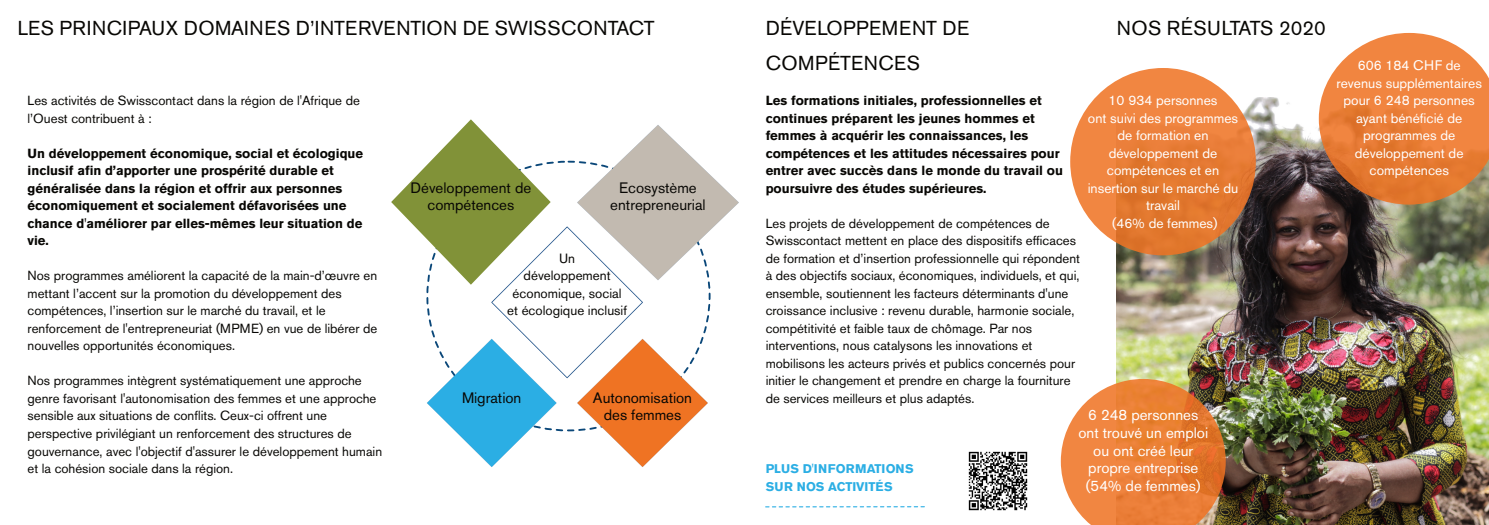
<style>
.page{position:relative;width:1489px;height:525px;background:#fff}
.page>*{position:absolute;margin:0;border:0;box-sizing:border-box;transform-origin:0 0}
.t1{font:20px/35px "Akzidenz Grotesk BQ";letter-spacing:.02em;color:#080704}
.t2{font:20px "Akzidenz Grotesk BQ";color:#080704}
.t3{font:15px/17.5px "Akzidenz Grotesk BQ";color:#080704;text-align:center}
.t4{font:15px/17.5px "Akzidenz Grotesk BQ";color:#fff;text-align:center}
.t5{font:13.75px/17.5px "Akzidenz Grotesk BQ";color:#fff;text-align:center}
.t6{font:13.25px/17.5px "Akzidenz Grotesk BQ";color:#080704;text-align:center}
.t7{font:13.12px/17.5px "Akzidenz Grotesk BQ";color:#080704}
.t8{font:700 13.12px/17.5px "Akzidenz Grotesk BQ";color:#080704}
.t9{font:700 12.5px/17.5px "Akzidenz Grotesk BQ";color:#2baee4}
</style>
<div class="page">
<img style="left:491px;top:226px;width:152px;height:152px">
<svg style="left:391px;top:119px;width:159px;height:165px"></svg>
<img style="left:577px;top:125px;width:161px;height:155px">
<img style="left:577px;top:338px;width:131px;height:129px">
<img style="left:427px;top:338px;width:129px;height:129px">
<svg style="left:765px;top:506px;width:160px;height:1px"></svg>
<img style="left:1116px;top:98px;width:372px;height:426px">
<div style="left:1070px;top:68px;width:185px;height:187px;background:#ef7323;border-radius:50%;opacity:.87"></div>
<svg style="left:1318px;top:33px;width:170px;height:171px;background:#e0884d"></svg>
<svg style="left:1060px;top:379px;width:165px;height:145px;background:#e58b4d"></svg>
<img style="left:968px;top:451px;width:60px;height:60px">
<h1 class="t1" style="left:18px;top:12px;width:638px">LES PRINCIPAUX DOMAINES D’INTERVENTION DE SWISSCONTACT</h1>
<p class="t7" style="left:28px;top:93px;width:334px">Les activités de Swisscontact dans la région de l'Afrique de l’Ouest contribuent à :</p>
<p class="t8" style="left:28px;top:145px;width:337px">Un développement économique, social et écologique inclusif afin d’apporter une prospérité durable et généralisée dans la région et offrir aux personnes économiquement et socialement défavorisées une chance d'améliorer par elles-mêmes leur situation de vie.</p>
<p class="t7" style="left:28px;top:268px;width:351px">Nos programmes améliorent la capacité de la main-d’œuvre en mettant l’accent sur la promotion du développement des compétences, l’insertion sur le marché du travail, et le renforcement de l'entrepreneuriat (MPME) en vue de libérer de nouvelles opportunités économiques.</p>
<p class="t7" style="left:28px;top:373px;width:356px">Nos programmes intègrent systématiquement une approche genre favorisant l'autonomisation des femmes et une approche sensible aux situations de conflits. Ceux-ci offrent une perspective privilégiant un renforcement des structures de gouvernance, avec l'objectif d'assurer le développement humain et la cohésion sociale dans la région.</p>
<p class="t3" style="left:410px;top:180px;width:122px">Développement de compétences</p>
<p class="t3" style="left:610px;top:180px;width:97px">Ecosystème entrepreneurial</p>
<p class="t6" style="left:507px;top:250px;width:121px">Un<br>développement économique, social et écologique inclusif</p>
<p class="t3" style="left:462px;top:390px;width:61px">Migration</p>
<p class="t3" style="left:593px;top:390px;width:101px">Autonomisation des femmes</p>
<h1 class="t1" style="left:765px;top:12px;width:205px">DÉVELOPPEMENT DE<br>COMPÉTENCES</h1>
<h1 class="t2" style="left:1116px;top:20px;width:210px">NOS RÉSULTATS 2020</h1>
<p class="t8" style="left:765px;top:93px;width:299px">Les formations initiales, professionnelles et continues préparent les jeunes hommes et femmes à acquérir les connaissances, les compétences et les attitudes nécessaires pour entrer avec succès dans le monde du travail ou poursuivre des études supérieures.</p>
<p class="t7" style="left:765px;top:215px;width:316px">Les projets de développement de compétences de Swisscontact mettent en place des dispositifs efficaces de formation et d’insertion professionnelle qui répondent à des objectifs sociaux, économiques, individuels, et qui, ensemble, soutiennent les facteurs déterminants d'une croissance inclusive : revenu durable, harmonie sociale, compétitivité et faible taux de chômage. Par nos interventions, nous catalysons les innovations et mobilisons les acteurs privés et publics concernés pour initier le changement et prendre en charge la fourniture de services meilleurs et plus adaptés.</p>
<p class="t5" style="left:1087px;top:93px;width:152px">10 934 personnes<br>ont suivi des programmes de formation en développement de compétences et en insertion sur le marché du travail<br>(46% de femmes)</p>
<p class="t9" style="left:765px;top:461px;width:150px">PLUS D'INFORMATIONS<br>SUR NOS ACTIVITÉS</p>
<p class="t4" style="left:1078px;top:408px;width:131px">6 248 personnes ont trouvé un emploi ou ont créé leur propre entreprise (54% de femmes)</p>
<p class="t5" style="left:1336px;top:58px;width:147px">606 184 CHF de revenus supplémentaires pour 6 248 personnes ayant bénéficié de programmes de développement de compétences</p>
</div>
